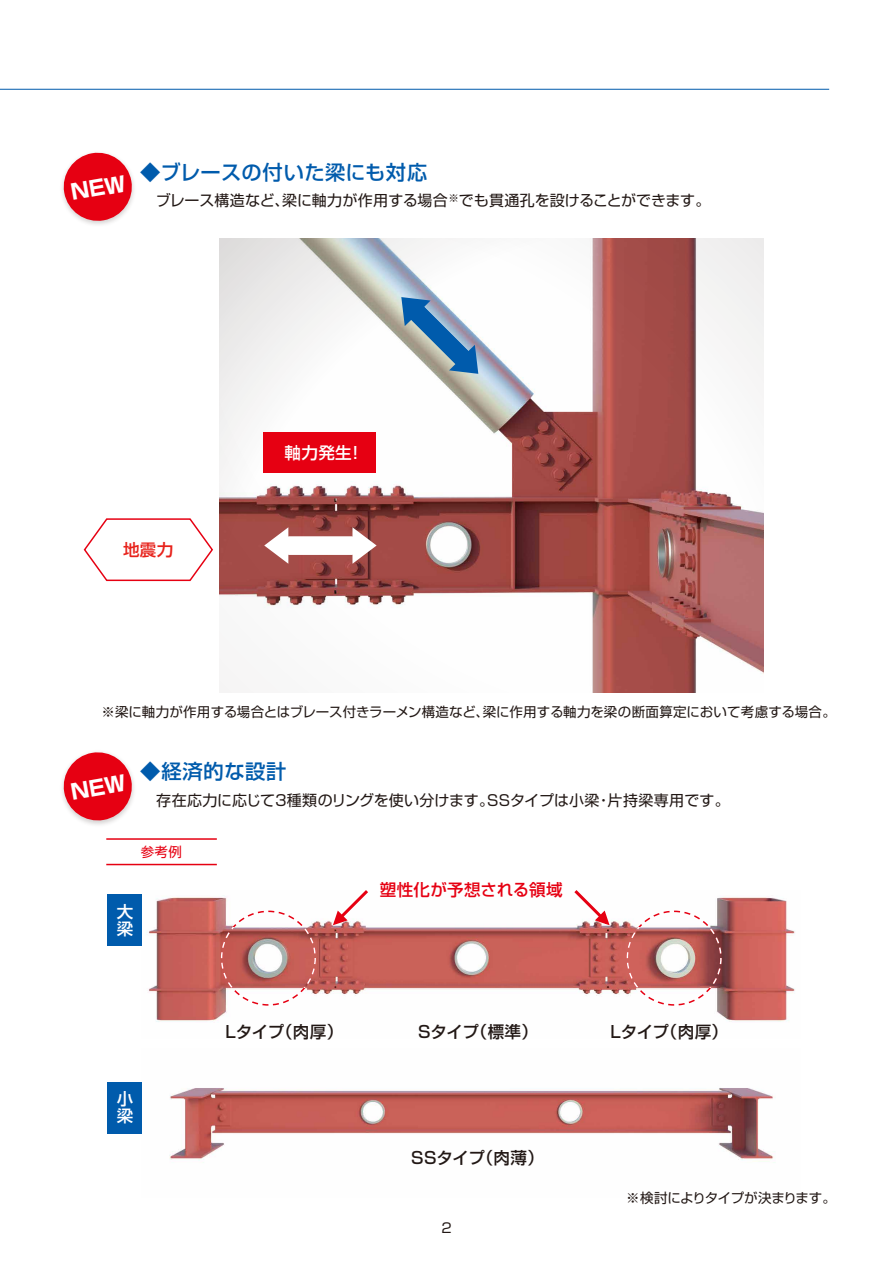
<style>
.page{position:relative;width:893px;height:1263px;background:#fff}
.page>*{position:absolute;margin:0;border:0;box-sizing:border-box;transform-origin:0 0}
.t1{font:500 20.25px "Shin Go Pro";letter-spacing:.02em;color:#005bac}
.t2{font:500 16.5px "Shin Go Pro";letter-spacing:-.005em;color:#221815}
.t3{font:500 16.5px "Shin Go Pro";letter-spacing:.015em;color:#e60012}
.t4{font:500 16.5px/17px "Shin Go Pro";color:#fff}
.t5{font:500 16.5px "Shin Go Pro";color:#e7211a}
.t6{font:15px "Shin Go Pro";letter-spacing:-.005em;color:#221815}
.t7{font:13.5px "Shin Go Pro";letter-spacing:-.005em;color:#221815}
.t8{font:13.5px "Shin Go Pro";letter-spacing:-.03em;color:#221815}
.t9{font:13.5px "Shin Go Pro";color:#e60012}
</style>
<div class="page">
<svg style="left:673px;top:238px;width:91px;height:454px"></svg>
<svg style="left:219px;top:238px;width:454px;height:454px"></svg>
<img style="left:148px;top:895px;width:647px;height:127px">
<img style="left:169px;top:1088px;width:607px;height:75px">
<hr style="left:0;top:89px;width:829px;height:1px;background:#005bac">
<div style="left:108px;top:1082px;width:34px;height:51px;background:#005bac"></div>
<div style="left:108px;top:894px;width:34px;height:51px;background:#005bac"></div>
<svg style="left:330px;top:890px;width:41px;height:38px"></svg>
<svg style="left:571px;top:890px;width:41px;height:38px"></svg>
<svg style="left:627px;top:928px;width:95px;height:60px;background:#bc7672"></svg>
<svg style="left:221px;top:927px;width:95px;height:61px;background:#c07773"></svg>
<svg style="left:83px;top:518px;width:130px;height:64px"></svg>
<hr style="left:106px;top:838px;width:111px;height:2px;background:#e60012">
<hr style="left:106px;top:864px;width:111px;height:1px;background:#e60012">
<div style="left:264px;top:432px;width:112px;height:41px;background:#e60012"></div>
<svg style="left:264px;top:527px;width:113px;height:37px"></svg>
<svg style="left:401px;top:297px;width:77px;height:77px"></svg>
<svg style="left:62px;top:152px;width:72px;height:72px"></svg>
<svg style="left:61px;top:750px;width:74px;height:73px"></svg>
<h1 class="t1" style="left:140px;top:155px;width:288px">◆ブレースの付いた梁にも対応</h1>
<p class="t6" style="left:156px;top:188px;width:556px">ブレース構造など、梁に軸力が作用する場合<sup>※</sup>でも貫通孔を設けることができます。</p>
<p class="t5" style="left:123px;top:536px;width:52px">地震力</p>
<p class="t4" style="left:285px;top:442px;width:80px">軸力発生！</p>
<p class="t7" style="left:101px;top:701px;width:736px">※梁に軸力が作用する場合とはブレース付きラーメン構造など、梁に作用する軸力を梁の断面算定において考慮する場合。</p>
<h1 class="t1" style="left:140px;top:754px;width:148px">◆経済的な設計</h1>
<p class="t6" style="left:156px;top:787px;width:575px">存在応力に応じて３種類のリングを使い分けます。SSタイプは小梁・片持梁専用です。</p>
<p class="t9" style="left:141px;top:841px;width:43px">参考例</p>
<p class="t4" style="left:117px;top:901px;width:18px">大梁</p>
<p class="t4" style="left:117px;top:1089px;width:18px">小梁</p>
<p class="t3" style="left:380px;top:876px;width:184px">塑性化が予想される領域</p>
<p class="t2" style="left:225px;top:1018px;width:119px">Lタイプ（肉厚）</p>
<p class="t2" style="left:418px;top:1018px;width:121px">Sタイプ（標準）</p>
<p class="t2" style="left:610px;top:1018px;width:119px">Lタイプ（肉厚）</p>
<p class="t2" style="left:411px;top:1144px;width:134px">SSタイプ（肉薄）</p>
<p class="t7" style="left:441px;top:1216px;width:12px">2</p>
<p class="t8" style="left:626px;top:1187px;width:211px">※検討によりタイプが決まります。</p>
</div>
